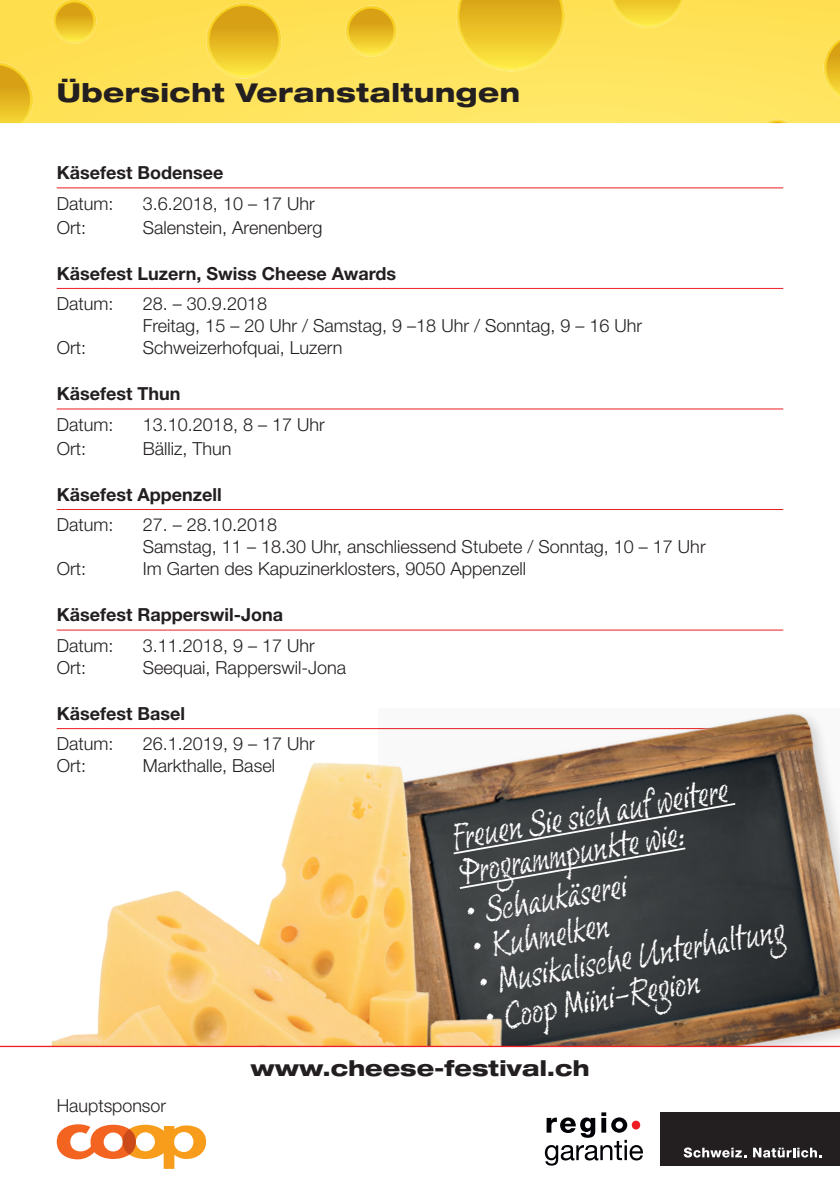
<style>
.page{position:relative;width:840px;height:1191px;background:#fff}
.page>*{position:absolute;margin:0;border:0;box-sizing:border-box;transform-origin:0 0}
.t1{font:italic 35.8px/35.2px "Chalky";color:#fff;scale:.96 1}
.t2{font:800 expanded 26px "Helvetica Neue LT Std";letter-spacing:.02em;color:#231f20}
.t3{font:800 expanded 21.6px "Helvetica Neue LT Std";color:#231f20}
.t4{font:300 18px/22px "Helvetica Neue LT Std";color:#231f20}
.t5{font:700 18px "Helvetica Neue LT Std";color:#231f20}
</style>
<div class="page">
<hr style="left:57px;top:187px;width:725px;height:1px;background:#ee1d23">
<hr style="left:57px;top:288px;width:725px;height:1px;background:#ee1d23">
<hr style="left:57px;top:408px;width:725px;height:1px;background:#ee1d23">
<hr style="left:57px;top:509px;width:725px;height:1px;background:#ee1d23">
<hr style="left:57px;top:629px;width:725px;height:1px;background:#ee1d23">
<hr style="left:57px;top:728px;width:725px;height:1px;background:#ee1d23">
<img style="left:382px;top:713px;width:457px;height:332px">
<img style="left:51px;top:757px;width:514px;height:288px">
<svg style="left:451px;top:801px;width:285px;height:89px;background:#424546"></svg>
<svg style="left:0;top:0;width:839px;height:123px;background:#fee25a"></svg>
<img style="left:765px;top:119px;width:23px;height:4px">
<img style="left:823px;top:38px;width:16px;height:60px">
<img style="left:0;top:62px;width:33px;height:61px">
<img style="left:206px;top:3px;width:75px;height:76px;border-radius:38px">
<img style="left:52px;top:0;width:44px;height:44px">
<img style="left:345px;top:5px;width:51px;height:52px;border-radius:26px">
<img style="left:456px;top:0;width:108px;height:71px">
<img style="left:610px;top:0;width:73px;height:28px">
<svg style="left:826px;top:42px;width:13px;height:52px"></svg>
<svg style="left:0;top:65px;width:30px;height:58px;background:#e6ba26"></svg>
<div style="left:209px;top:6px;width:69px;height:69px;background:linear-gradient(to bottom,#cf910b,#fbe13c);border-radius:34px"></div>
<div style="left:56px;top:3px;width:37px;height:38px;background:linear-gradient(to bottom,#ce8f09,#fbe13c);border-radius:19px"></div>
<div style="left:348px;top:9px;width:45px;height:45px;background:linear-gradient(to bottom,#cf900a,#fce23d);border-radius:22px"></div>
<svg style="left:459px;top:0;width:102px;height:68px;background:#edc730"></svg>
<svg style="left:614px;top:0;width:66px;height:25px;background:#f5d73c"></svg>
<hr style="left:0;top:1045px;width:839px;height:2px;background:#ee1d23">
<div style="left:660px;top:1112px;width:179px;height:53px;background:#231f20"></div>
<svg style="left:683px;top:1147px;width:62px;height:10px"></svg>
<svg style="left:753px;top:1147px;width:68px;height:10px"></svg>
<svg style="left:544px;top:1112px;width:98px;height:53px"></svg>
<svg style="left:57px;top:1124px;width:149px;height:44px"></svg>
<div style="left:123px;top:1129px;width:13px;height:25px;background:#cb4a1a;border-radius:50%"></div>
<h2 class="t2" style="left:57px;top:76px;width:464px">Übersicht Veranstaltungen</h2>
<p class="t5" style="left:57px;top:161px;width:168px">Käsefest Bodensee</p>
<p class="t4" style="left:57px;top:192px;width:58px">Datum:</p>
<p class="t4" style="left:143px;top:192px;width:173px">3.6.2018, 10 – 17 Uhr</p>
<p class="t4" style="left:57px;top:216px;width:31px">Ort:</p>
<p class="t4" style="left:143px;top:216px;width:181px">Salenstein, Arenenberg</p>
<p class="t5" style="left:57px;top:262px;width:341px">Käsefest Luzern, Swiss Cheese Awards</p>
<p class="t4" style="left:57px;top:292px;width:58px">Datum:</p>
<p class="t4" style="left:143px;top:292px;width:500px">28. – 30.9.2018<br>Freitag, 15 – 20 Uhr / Samstag, 9 –18 Uhr / Sonntag, 9 – 16 Uhr</p>
<p class="t4" style="left:57px;top:336px;width:31px">Ort:</p>
<p class="t4" style="left:143px;top:336px;width:201px">Schweizerhofquai, Luzern</p>
<p class="t5" style="left:57px;top:382px;width:125px">Käsefest Thun</p>
<p class="t4" style="left:57px;top:413px;width:58px">Datum:</p>
<p class="t4" style="left:143px;top:413px;width:183px">13.10.2018, 8 – 17 Uhr</p>
<p class="t4" style="left:57px;top:437px;width:31px">Ort:</p>
<p class="t4" style="left:143px;top:437px;width:90px">Bälliz, Thun</p>
<p class="t5" style="left:57px;top:483px;width:166px">Käsefest Appenzell</p>
<p class="t4" style="left:57px;top:513px;width:58px">Datum:</p>
<p class="t4" style="left:143px;top:513px;width:564px">27. – 28.10.2018<br>Samstag, 11 – 18.30 Uhr, anschliessend Stubete / Sonntag, 10 – 17 Uhr</p>
<p class="t4" style="left:57px;top:557px;width:31px">Ort:</p>
<p class="t4" style="left:143px;top:557px;width:384px">Im Garten des Kapuzinerklosters, 9050 Appenzell</p>
<p class="t5" style="left:57px;top:603px;width:228px">Käsefest Rapperswil-Jona</p>
<p class="t4" style="left:57px;top:634px;width:58px">Datum:</p>
<p class="t4" style="left:143px;top:634px;width:173px">3.11.2018, 9 – 17 Uhr</p>
<p class="t4" style="left:57px;top:656px;width:31px">Ort:</p>
<p class="t4" style="left:143px;top:656px;width:205px">Seequai, Rapperswil-Jona</p>
<p class="t5" style="left:57px;top:702px;width:130px">Käsefest Basel</p>
<p class="t4" style="left:57px;top:732px;width:58px">Datum:</p>
<p class="t4" style="left:143px;top:732px;width:173px">26.1.2019, 9 – 17 Uhr</p>
<p class="t4" style="left:57px;top:754px;width:31px">Ort:</p>
<p class="t4" style="left:143px;top:754px;width:134px">Markthalle, Basel</p>
<h1 class="t1" style="left:447px;top:820px;width:293px;rotate:-10deg">Freuen Sie sich auf weitere<br>Programmpunkte wie:</h1>
<h1 class="t1" style="left:461px;top:895px;width:171px;rotate:-10deg">• Schaukäserei</h1>
<h1 class="t1" style="left:467px;top:930px;width:147px;rotate:-10deg">• Kuhmelken</h1>
<h1 class="t1" style="left:473px;top:966px;width:325px;rotate:-10deg">• Musikalische Unterhaltung</h1>
<h1 class="t1" style="left:479px;top:1001px;width:229px;rotate:-10deg">• Coop Miini-Region</h1>
<p class="t4" style="left:57px;top:1093px;width:111px">Hauptsponsor</p>
<p class="t3" style="left:250px;top:1054px;width:340px">www.cheese-festival.ch</p>
</div>
